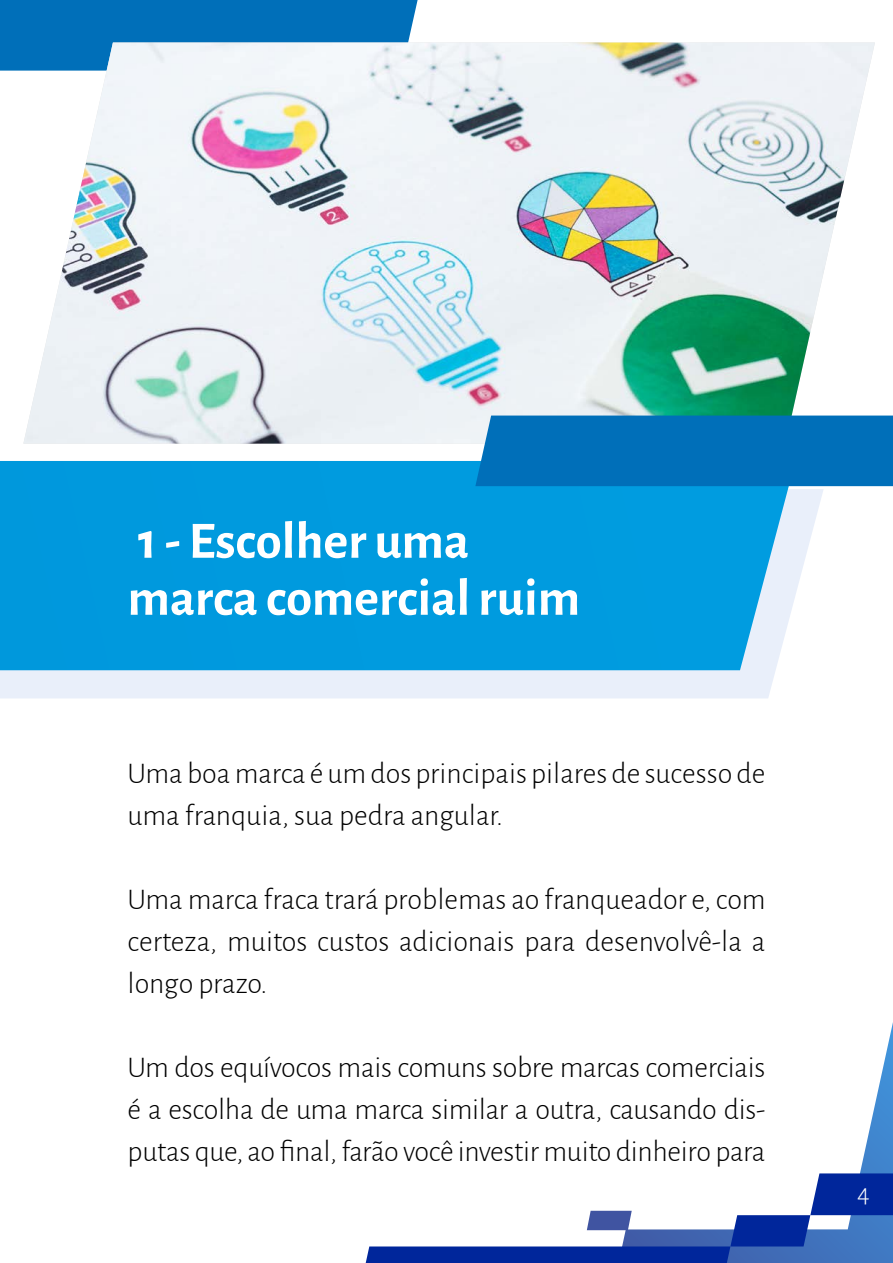
<style>
.page{position:relative;width:893px;height:1263px;background:#fff}
.page>*{position:absolute;margin:0;border:0;box-sizing:border-box;transform-origin:0 0}
.t1{font:700 52.5px/57px "Alegreya Sans";color:#fff}
.t2{font:300 30px/42px "Alegreya Sans";letter-spacing:-.005em;color:#000;text-align:justify}
.t3{font:300 27px "Alegreya Sans";color:#fff}
</style>
<div class="page">
<svg style="left:0;top:489px;width:824px;height:209px;fill:#e9effa"></svg>
<div style="left:0;top:461px;width:795px;height:209px;background:#009bdf"></div>
<div style="left:0;top:0;width:418px;height:71px;background:#006fb9"></div>
<img style="left:23px;top:43px;width:852px;height:401px">
<div style="left:475px;top:416px;width:418px;height:70px;background:#006fb9"></div>
<svg style="left:860px;top:1022px;width:33px;height:151px"></svg>
<svg style="left:366px;top:1173px;width:527px;height:90px"></svg>
<h1 class="t1" style="left:128px;top:509px;width:454px">1 - Escolher uma marca comercial ruim</h1>
<p class="t2" style="left:128px;top:751px;width:639px">Uma boa marca é um dos principais pilares de sucesso de uma franquia, sua pedra angular.</p>
<p class="t2" style="left:128px;top:877px;width:639px">Uma marca fraca trará problemas ao franqueador e, com certeza, muitos custos adicionais para desenvolvê-la a longo prazo.</p>
<p class="t2" style="left:128px;top:1045px;width:639px">Um dos equívocos mais comuns sobre marcas comerciais é a escolha de uma marca similar a outra, causando dis&shy;putas que, ao final, farão você investir muito dinheiro para</p>
<p class="t3" style="left:857px;top:1175px;width:14px">4</p>
</div>
